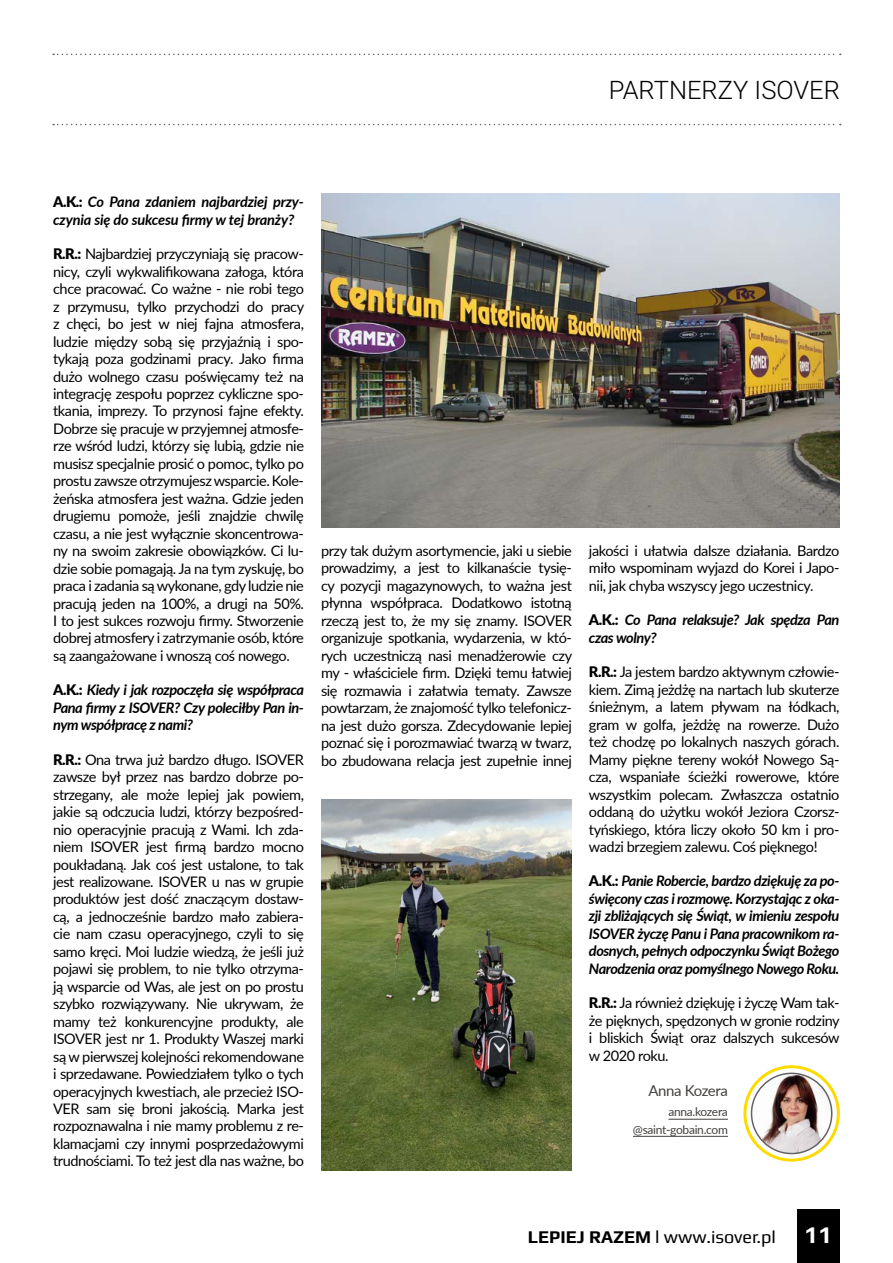
<style>
.page{position:relative;width:893px;height:1263px;background:#fff}
.page>*{position:absolute;margin:0;border:0;box-sizing:border-box;transform-origin:0 0}
.t1{font:300 25.5px "Roboto";color:#000}
.t2{font:18px "Play";color:#000}
.t3{font:15px "Lato";letter-spacing:-.03em;color:#43403d}
.t4{font:14.55px/17.4px "Lato";letter-spacing:-.03em;color:#000;text-align:justify}
.t5{font:italic 700 14.55px/17.4px "Lato";letter-spacing:-.03em;color:#000;text-align:justify}
.t6{font:italic 700 14.55px/17.4px "Lato";letter-spacing:-.01em;color:#000}
.t7{font:12px/17.1px "Lato";letter-spacing:-.025em;color:#43403d;text-align:right}
.s1{font-weight:900;font-style:normal}
.s2{font-weight:900}
.s3{font-weight:700}
.s4{font-weight:700;font-size:24px;color:#fff}
</style>
<div class="page">
<svg style="left:53px;top:54px;width:788px;height:1px"></svg>
<svg style="left:53px;top:124px;width:788px;height:1px"></svg>
<div style="left:797px;top:1210px;width:43px;height:53px;background:#000"></div>
<svg style="left:745px;top:1067px;width:93px;height:93px"></svg>
<div style="left:743px;top:1065px;width:97px;height:96px;border:3px solid #fddb00;border-radius:50%"></div>
<img style="left:751px;top:1074px;width:81px;height:79px">
<div style="left:751px;top:1072px;width:81px;height:82px;border:2px solid #646363;border-radius:50%"></div>
<img style="left:321px;top:800px;width:251px;height:371px">
<hr style="left:668px;top:1119px;width:60px;height:1px;background:#43403d">
<hr style="left:633px;top:1136px;width:95px;height:1px;background:#43403d">
<img style="left:321px;top:193px;width:519px;height:334px">
<h1 class="t1" style="left:609px;top:72px;width:233px">PARTNERZY ISOVER</h1>
<p class="t6" style="left:53px;top:193px;width:252px"><span class="s1">A.K.:</span> Co Pana zdaniem najbardziej przy&shy;czynia się do sukcesu firmy w tej branży?</p>
<p class="t4" style="left:53px;top:245px;width:253px"><span class="s2">R.R.:</span> Najbardziej przyczyniają się pracow&shy;nicy, czyli wykwalifikowana załoga, która chce pracować. Co ważne - nie robi tego z przymusu, tylko przychodzi do pracy z chęci, bo jest w niej fajna atmosfera, ludzie między sobą się przyjaźnią i spo&shy;tykają poza godzinami pracy. Jako firma dużo wolnego czasu poświęcamy też na integrację zespołu poprzez cykliczne spo&shy;tkania, imprezy. To przynosi fajne efekty.<br>Dobrze się pracuje w przyjemnej atmosfe&shy;rze wśród ludzi, którzy się lubią, gdzie nie musisz specjalnie prosić o pomoc, tylko po prostu zawsze otrzymujesz wsparcie. Kole&shy;żeńska atmosfera jest ważna. Gdzie jeden drugiemu pomoże, jeśli znajdzie chwilę czasu, a nie jest wyłącznie skoncentrowa&shy;ny na swoim zakresie obowiązków. Ci lu&shy;dzie sobie pomagają. Ja na tym zyskuję, bo praca i zadania są wykonane, gdy ludzie nie pracują jeden na 100%, a drugi na 50%.<br>I to jest sukces rozwoju firmy. Stworzenie dobrej atmosfery i zatrzymanie osób, które są zaangażowane i wnoszą coś nowego.</p>
<p class="t5" style="left:53px;top:681px;width:252px"><span class="s1">A.K.:</span> Kiedy i jak rozpoczęła się współpraca Pana firmy z ISOVER? Czy poleciłby Pan in&shy;nym współpracę z nami?</p>
<p class="t4" style="left:53px;top:750px;width:252px"><span class="s2">R.R.:</span> Ona trwa już bardzo długo. ISOVER zawsze był przez nas bardzo dobrze po&shy;strzegany, ale może lepiej jak powiem, jakie są odczucia ludzi, którzy bezpośred&shy;nio operacyjnie pracują z Wami. Ich zda&shy;niem ISOVER jest firmą bardzo mocno poukładaną. Jak coś jest ustalone, to tak jest realizowane. ISOVER u nas w grupie produktów jest dość znaczącym dostaw&shy;cą, a jednocześnie bardzo mało zabiera&shy;cie nam czasu operacyjnego, czyli to się samo kręci. Moi ludzie wiedzą, że jeśli już pojawi się problem, to nie tylko otrzyma&shy;ją wsparcie od Was, ale jest on po prostu szybko rozwiązywany. Nie ukrywam, że mamy też konkurencyjne produkty, ale ISOVER jest nr 1. Produkty Waszej marki są w pierwszej kolejności rekomendowane i sprzedawane. Powiedziałem tylko o tych operacyjnych kwestiach, ale przecież ISO-VER sam się broni jakością. Marka jest rozpoznawalna i nie mamy problemu z re&shy;klamacjami czy innymi posprzedażowymi trudnościami. To też jest dla nas ważne, bo</p>
<p class="t4" style="left:321px;top:541px;width:253px">przy tak dużym asortymencie, jaki u siebie prowadzimy, a jest to kilkanaście tysię&shy;cy pozycji magazynowych, to ważna jest płynna współpraca. Dodatkowo istotną rzeczą jest to, że my się znamy. ISOVER organizuje spotkania, wydarzenia, w któ&shy;rych uczestniczą nasi menadżerowie czy my - właściciele firm. Dzięki temu łatwiej się rozmawia i załatwia tematy. Zawsze powtarzam, że znajomość tylko telefonicz&shy;na jest dużo gorsza. Zdecydowanie lepiej poznać się i porozmawiać twarzą w twarz, bo zbudowana relacja jest zupełnie innej</p>
<p class="t4" style="left:589px;top:541px;width:252px">jakości i ułatwia dalsze działania. Bardzo miło wspominam wyjazd do Korei i Japo&shy;nii, jak chyba wszyscy jego uczestnicy.</p>
<p class="t5" style="left:589px;top:611px;width:252px"><span class="s1">A.K.:</span> Co Pana relaksuje? Jak spędza Pan czas wolny?</p>
<p class="t4" style="left:589px;top:663px;width:252px"><span class="s2">R.R.:</span> Ja jestem bardzo aktywnym człowie&shy;kiem. Zimą jeżdżę na nartach lub skuterze śnieżnym, a latem pływam na łódkach, gram w golfa, jeżdżę na rowerze. Dużo też chodzę po lokalnych naszych górach.<br>Mamy piękne tereny wokół Nowego Są&shy;cza, wspaniałe ścieżki rowerowe, które wszystkim polecam. Zwłaszcza ostatnio oddaną do użytku wokół Jeziora Czorsz&shy;tyńskiego, która liczy około 50 km i pro&shy;wadzi brzegiem zalewu. Coś pięknego!</p>
<p class="t5" style="left:589px;top:872px;width:252px"><span class="s1">A.K.:</span> Panie Robercie, bardzo dziękuję za po&shy;święcony czas i rozmowę. Korzystając z oka&shy;zji zbliżających się Świąt, w imieniu zespołu ISOVER życzę Panu i Pana pracownikom ra&shy;dosnych, pełnych odpoczynku Świąt Bożego Narodzenia oraz pomyślnego Nowego Roku.</p>
<p class="t4" style="left:589px;top:994px;width:252px"><span class="s2">R.R.:</span> Ja również dziękuję i życzę Wam tak&shy;że pięknych, spędzonych w gronie rodziny i bliskich Świąt oraz dalszych sukcesów w 2020 roku.</p>
<p class="t3" style="left:648px;top:1079px;width:81px">Anna Kozera</p>
<p class="t7" style="left:633px;top:1103px;width:96px">anna.kozera @saint-gobain.com</p>
<p class="t2" style="left:528px;top:1226px;width:306px"><span class="s3">LEPIEJ RAZEM</span> l www.isover.pl <span class="s4">11</span></p>
</div>
